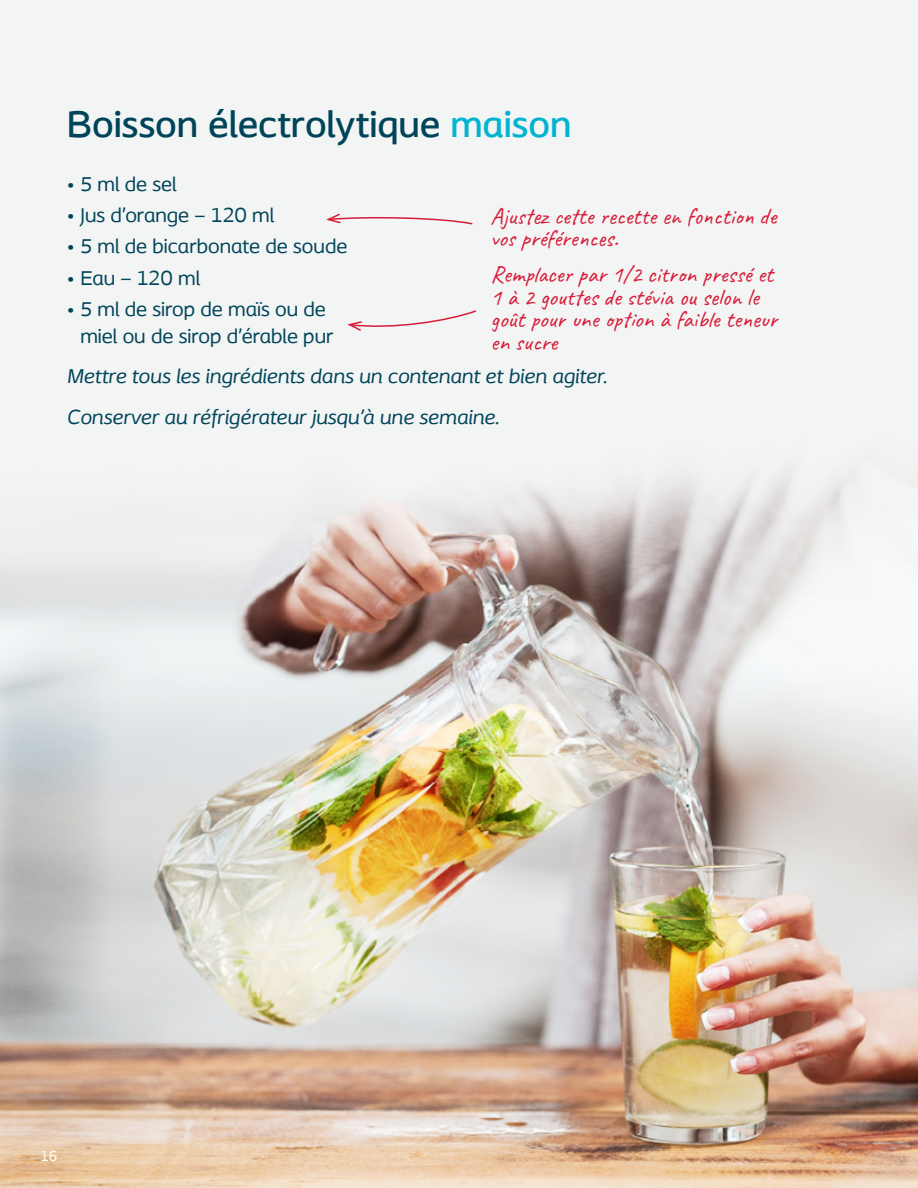
<style>
.page{position:relative;width:918px;height:1188px;background:#fff}
.page>*{position:absolute;margin:0;border:0;box-sizing:border-box;transform-origin:0 0}
.t1{font:500 39px "Coloplast";color:#004459}
.t2{font:24px/22.5px "Caveat";color:#d71b38}
.t3{font:21px/27px "Coloplast";color:#004459}
.t4{font:italic 21px/40.5px "Coloplast";color:#004459}
.t5{font:15px "Coloplast";color:#fff}
.s1{color:#00b4d1}
</style>
<div class="page">
<img style="left:0;top:519px;width:918px;height:669px">
<div style="left:0;top:0;width:918px;height:519px;background:#f3f4f4"></div>
<svg style="left:326px;top:213px;width:147px;height:12px"></svg>
<svg style="left:347px;top:310px;width:130px;height:21px"></svg>
<h1 class="t1" style="left:67px;top:100px;width:506px">Boisson électrolytique <span class="s1">maison</span></h1>
<p class="t3" style="left:67px;top:170px;width:111px">• 5 ml de sel</p>
<p class="t3" style="left:67px;top:201px;width:209px">• Jus d’orange – 120 ml</p>
<p class="t3" style="left:67px;top:233px;width:282px">• 5 ml de bicarbonate de soude</p>
<p class="t3" style="left:67px;top:264px;width:135px">• Eau – 120 ml</p>
<p class="t3" style="left:80px;top:295px;width:255px;text-indent:-14px">• 5 ml de sirop de maïs ou de miel ou de sirop d’érable pur</p>
<p class="t4" style="left:67px;top:356px;width:542px">Mettre tous les ingrédients dans un contenant et bien agiter.<br>Conserver au réfrigérateur jusqu’à une semaine.</p>
<p class="t2" style="left:491px;top:205px;width:288px">Ajustez cette recette en fonction de vos préférences.</p>
<p class="t2" style="left:491px;top:263px;width:288px">Remplacer par 1/2 citron pressé et<br>1 à 2 gouttes de stévia ou selon le goût pour une option à faible teneur en sucre</p>
<p class="t5" style="left:40px;top:1147px;width:18px">16</p>
</div>
